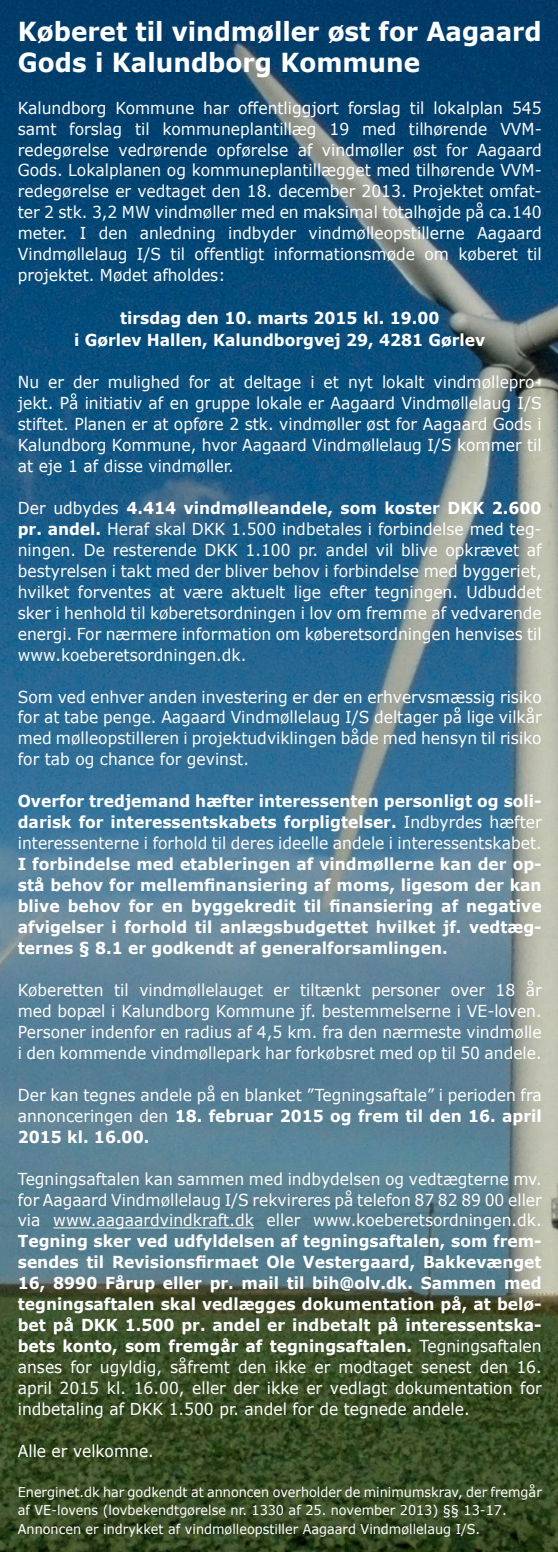
<style>
.page{position:relative;width:558px;height:1552px;background:#fff}
.page>*{position:absolute;margin:0;border:0;box-sizing:border-box;transform-origin:0 0}
.Overskrift{font:700 26.25px/30.5px "Verdana";color:#fff;scale:.94 1}
.Brødtekst{font:16.5px/21px "Verdana";color:#fff;text-align:justify;scale:.94 1}
.Brødtekst-2{font:700 16.5px/21px "Verdana";color:#fff;text-align:justify;scale:.94 1}
.Tidspunkt{font:700 16.5px "Verdana";color:#fff;scale:.94 1}
.Bundtekst{font:13.5px/18.8px "Verdana";color:#fff;scale:.95 1}
.s1{font-weight:700}
.s2{font-weight:400}
</style>
<div class="page">
<img style="left:0;top:0;width:557px;height:1552px">
<hr style="left:53px;top:1227px;width:200px;height:1px;background:#fff">
<p class="Overskrift" style="left:18px;top:16px;width:558px">Køberet til vindmøller øst for Aagaard<br>Gods i Kalundborg Kommune</p>
<p class="Brødtekst" style="left:18px;top:97px;width:558px">Kalundborg Kommune har offentliggjort forslag til lokalplan 545 samt forslag til kommuneplantillæg 19 med tilhørende VVM&shy;redegørelse vedrørende opførelse af vindmøller øst for Aagaard Gods. Lokalplanen og kommuneplantillægget med tilhørende VVM&shy;redegørelse er vedtaget den 18. december 2013. Projektet omfat&shy;ter 2 stk. 3,2 MW vindmøller med en maksimal totalhøjde på ca.140 meter. I den anledning indbyder vindmølleopstillerne Aagaard Vindmøllelaug I/S til offentligt informationsmøde om køberet til projektet. Mødet afholdes:</p>
<p class="Tidspunkt" style="left:120px;top:307px;width:341px">tirsdag den 10. marts 2015 kl. 19.00</p>
<p class="Tidspunkt" style="left:74px;top:329px;width:438px">i Gørlev Hallen, Kalundborgvej 29, 4281 Gørlev</p>
<p class="Brødtekst" style="left:18px;top:371px;width:558px">Nu er der mulighed for at deltage i et nyt lokalt vindmøllepro&shy;jekt. På initiativ af en gruppe lokale er Aagaard Vindmøllelaug I/S stiftet. Planen er at opføre 2 stk. vindmøller øst for Aagaard Gods i Kalundborg Kommune, hvor Aagaard Vindmøllelaug I/S kommer til at eje 1 af disse vindmøller.</p>
<p class="Brødtekst" style="left:18px;top:497px;width:558px">Der udbydes <span class="s1">4.414 vindmølleandele, som koster DKK 2.600 pr. andel.</span> Heraf skal DKK 1.500 indbetales i forbindelse med teg&shy;ningen. De resterende DKK 1.100 pr. andel vil blive opkrævet af bestyrelsen i takt med der bliver behov i forbindelse med byggeriet, hvilket forventes at være aktuelt lige efter tegningen. Udbuddet sker i henhold til køberetsordningen i lov om fremme af vedvarende energi. For nærmere information om køberetsordningen henvises til www.koeberetsordningen.dk.</p>
<p class="Brødtekst" style="left:18px;top:686px;width:558px">Som ved enhver anden investering er der en erhvervsmæssig risiko for at tabe penge. Aagaard Vindmøllelaug I/S deltager på lige vilkår med mølleopstilleren i projektudviklingen både med hensyn til risiko for tab og chance for gevinst.</p>
<p class="Brødtekst-2" style="left:18px;top:790px;width:558px">Overfor tredjemand hæfter interessenten personligt og soli&shy;darisk for interessentskabets forpligtelser. <span class="s2">Indbyrdes hæfter interessenterne i forhold til deres ideelle andele i interessentskabet.<br></span>I forbindelse med etableringen af vindmøllerne kan der op&shy;stå behov for mellemfinansiering af moms, ligesom der kan blive behov for en byggekredit til finansiering af negative afvigelser i forhold til anlægsbudgettet hvilket jf. vedtæg&shy;ternes § 8.1 er godkendt af generalforsamlingen.</p>
<p class="Brødtekst" style="left:18px;top:979px;width:558px">Køberetten til vindmøllelauget er tiltænkt personer over 18 år med bopæl i Kalundborg Kommune jf. bestemmelserne i VE-loven.<br>Personer indenfor en radius af 4,5 km. fra den nærmeste vindmølle i den kommende vindmøllepark har forkøbsret med op til 50 andele.</p>
<p class="Brødtekst" style="left:18px;top:1084px;width:558px">Der kan tegnes andele på en blanket ”Tegningsaftale” i perioden fra annonceringen den <span class="s1">18. februar 2015 og frem til den 16. april 2015 kl. 16.00.</span></p>
<p class="Brødtekst" style="left:18px;top:1168px;width:558px">Tegningsaftalen kan sammen med indbydelsen og vedtægterne mv. for Aagaard Vindmøllelaug I/S rekvireres på telefon 87 82 89 00 eller via www.aagaardvindkraft.dk eller www.koeberetsordningen.dk.<br><span class="s1">Tegning sker ved udfyldelsen af tegningsaftalen, som frem&shy;sendes til Revisionsfirmaet Ole Vestergaard, Bakkevænget 16, 8990 Fårup eller pr. mail til bih@olv.dk. Sammen med tegningsaftalen skal vedlægges dokumentation på, at belø&shy;bet på DKK 1.500 pr. andel er indbetalt på interessentska&shy;bets konto, som fremgår af tegningsaftalen.</span> Tegningsaftalen anses for ugyldig, såfremt den ikke er modtaget senest den 16. april 2015 kl. 16.00, eller der ikke er vedlagt dokumentation for indbetaling af DKK 1.500 pr. andel for de tegnede andele.</p>
<p class="Brødtekst" style="left:18px;top:1440px;width:146px">Alle er velkomne.</p>
<p class="Bundtekst" style="left:18px;top:1482px;width:552px">Energinet.dk har godkendt at annoncen overholder de minimumskrav, der fremgår af VE-lovens (lovbekendtgørelse nr. 1330 af 25. november 2013) §§ 13-17.</p>
<p class="Bundtekst" style="left:18px;top:1520px;width:487px">Annoncen er indrykket af vindmølleopstiller Aagaard Vindmøllelaug I/S.</p>
</div>
